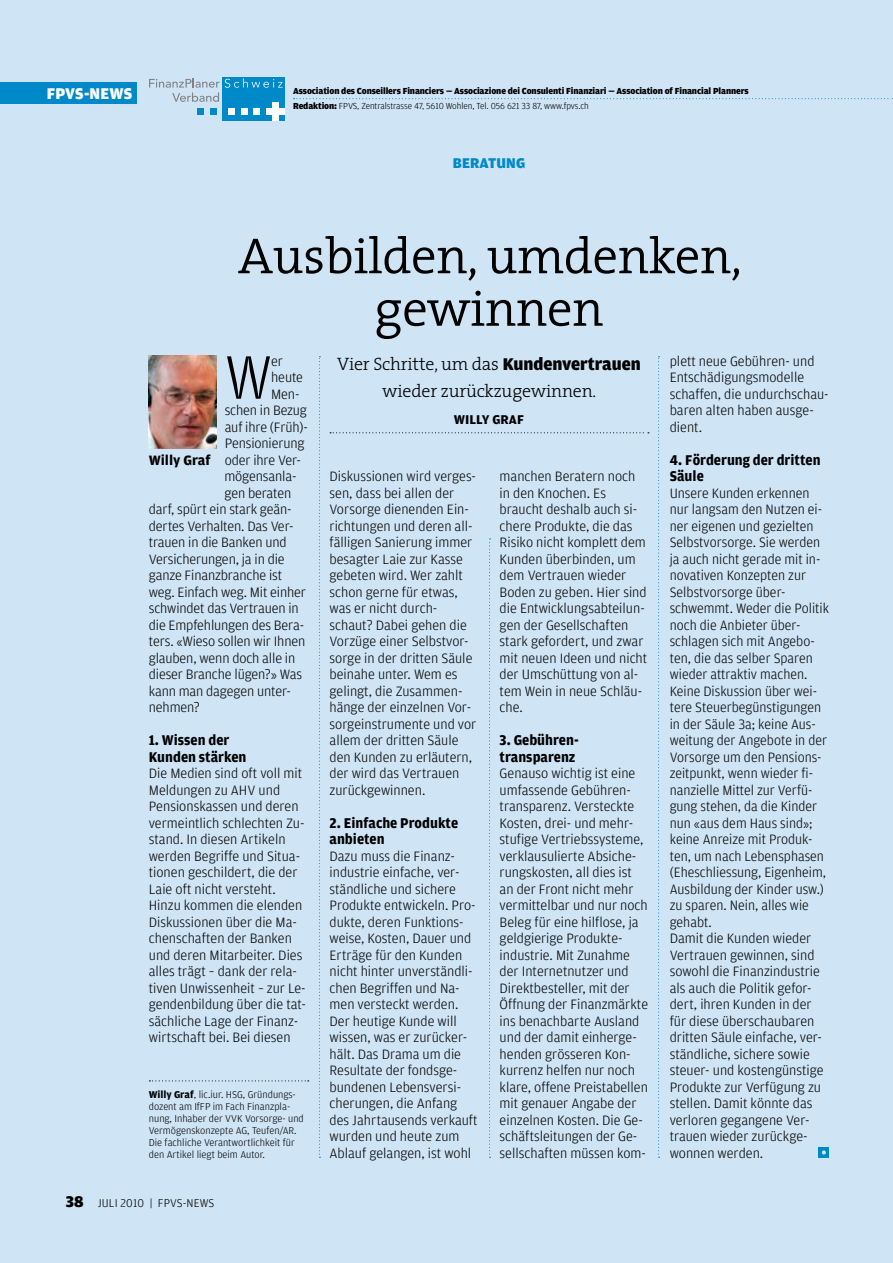
<style>
.page{position:relative;width:893px;height:1263px;background:#cfe4f5}
.page>*{position:absolute;margin:0;border:0;box-sizing:border-box;transform-origin:0 0}
.t1{font:300 65.1px "Amplitude";color:#000}
.t2{font:300 51px/52.5px "The Serif";letter-spacing:-.01em;color:#000;text-align:center}
.t3{font:300 18px/27px "The Serif";letter-spacing:-.01em;color:#000;text-align:center}
.t4{font:900 16.5px "Amplitude";letter-spacing:.01em;color:#fff}
.t5{font:700 15px/16.5px "Amplitude";color:#000;scale:.95 1}
.t6{font:900 15px "Amplitude";color:#0089c9}
.t7{font:300 14.4px/16.5px "Amplitude";color:#000}
.t8{font:700 14.4px "Amplitude";color:#000}
.t9{font:700 13.5px "Amplitude";color:#000}
.t10{font:300 12px "Amplitude";letter-spacing:.01em;color:#000}
.t11{font:300 10.5px/12px "Amplitude";color:#000}
.t12{font:900 9.3px/14.4px "Amplitude";letter-spacing:-.01em;color:#000}
.s1{font-weight:300}
.s2{font-family:"Amplitude";font-weight:900}
.s3{font-weight:700}
.s4{font-weight:900;font-size:16.5px}
</style>
<div class="page">
<div style="left:198px;top:108px;width:6px;height:7px;background:#0089c9"></div>
<div style="left:210px;top:108px;width:6px;height:7px;background:#0089c9"></div>
<div style="left:223px;top:77px;width:62px;height:44px;background:#0089c9"></div>
<div style="left:241px;top:108px;width:6px;height:7px;background:#fff"></div>
<div style="left:254px;top:108px;width:6px;height:7px;background:#fff"></div>
<div style="left:266px;top:108px;width:19px;height:7px;background:#fff"></div>
<div style="left:273px;top:102px;width:6px;height:19px;background:#fff"></div>
<svg style="left:149px;top:78px;width:134px;height:24px"></svg>
<div style="left:229px;top:108px;width:6px;height:7px;background:#fff"></div>
<img style="left:149px;top:356px;width:67px;height:92px">
<div style="left:0;top:82px;width:137px;height:21px;background:#0089c9"></div>
<div style="left:819px;top:1147px;width:10px;height:11px;background:#0089c9"></div>
<svg style="left:822px;top:1150px;width:4px;height:4px"></svg>
<svg style="left:319px;top:356px;width:1px;height:802px"></svg>
<svg style="left:489px;top:538px;width:2px;height:620px"></svg>
<svg style="left:658px;top:356px;width:2px;height:802px"></svg>
<svg style="left:294px;top:98px;width:599px;height:1px"></svg>
<svg style="left:330px;top:432px;width:319px;height:1px"></svg>
<svg style="left:149px;top:1080px;width:160px;height:1px"></svg>
<p class="t4" style="left:47px;top:84px;width:87px">FPVS-NEWS</p>
<p class="t12" style="left:293px;top:84px;width:457px">Association des Conseillers Financiers — Associazione dei Consulenti Finanziari — Association of Financial Planners<br>Redaktion: <span class="s1">FPVS, Zentralstrasse 47, 5610 Wohlen, Tel. 056 621 33 87, www.fpvs.ch</span></p>
<p class="t6" style="left:453px;top:154px;width:74px">Beratung</p>
<h2 class="t2" style="left:238px;top:230px;width:506px">Ausbilden, umdenken, gewinnen</h2>
<h1 class="t1" style="left:225px;top:341px;width:49px">W</h1>
<p class="t7" style="left:271px;top:353px;width:13px">er</p>
<p class="t7" style="left:670px;top:353px;width:160px">plett neue Gebühren- und<br>Entschädigungsmodelle schaffen, die undurchschau&shy;baren alten haben ausge&shy;dient.</p>
<p class="t5" style="left:670px;top:452px;width:160px">4. Förderung der dritten<br>Säule</p>
<p class="t7" style="left:670px;top:485px;width:161px">Unsere Kunden erkennen nur langsam den Nutzen ei&shy;ner eigenen und gezielten<br>Selbstvorsorge. Sie werden ja auch nicht gerade mit in&shy;novativen Konzepten zur<br>Selbstvorsorge über&shy;schwemmt. Weder die Politik noch die Anbieter über&shy;schlagen sich mit Angebo&shy;ten, die das selber Sparen wieder attraktiv machen.<br>Keine Diskussion über wei&shy;tere Steuerbegünstigungen in der Säule 3a; keine Aus&shy;weitung der Angebote in der<br>Vorsorge um den Pensions&shy;zeitpunkt, wenn wieder fi&shy;nanzielle Mittel zur Verfü&shy;gung stehen, da die Kinder nun «aus dem Haus sind»; keine Anreize mit Produk&shy;ten, um nach Lebensphasen (Eheschliessung, Eigenheim,<br>Ausbildung der Kinder usw.) zu sparen. Nein, alles wie gehabt.<br>Damit die Kunden wieder<br>Vertrauen gewinnen, sind sowohl die Finanzindustrie als auch die Politik gefor&shy;dert, ihren Kunden in der für diese überschaubaren dritten Säule einfache, ver&shy;ständliche, sichere sowie steuer- und kostengünstige<br>Produkte zur Verfügung zu stellen. Damit könnte das verloren gegangene Ver&shy;trauen wieder zurückge&shy;wonnen werden.</p>
<p class="t3" style="left:337px;top:350px;width:305px">Vier Schritte, um das <span class="s2">Kundenvertrauen </span>wieder zurückzugewinnen.</p>
<p class="t9" style="left:454px;top:412px;width:72px">Willy Graf</p>
<p class="t7" style="left:271px;top:369px;width:33px">heute</p>
<p class="t7" style="left:271px;top:386px;width:30px">Men-</p>
<p class="t7" style="left:225px;top:402px;width:84px">schen in Bezug</p>
<p class="t7" style="left:225px;top:419px;width:85px">auf ihre (Früh)-</p>
<p class="t7" style="left:225px;top:435px;width:81px">Pensionierung</p>
<p class="t7" style="left:225px;top:452px;width:78px">oder ihre Ver-</p>
<p class="t7" style="left:224px;top:468px;width:74px">mögensanla-</p>
<p class="t7" style="left:224px;top:485px;width:68px">gen beraten</p>
<p class="t7" style="left:149px;top:501px;width:144px">darf, spürt ein stark geän-</p>
<p class="t7" style="left:149px;top:518px;width:146px">dertes Verhalten. Das Ver-</p>
<p class="t7" style="left:149px;top:534px;width:139px">trauen in die Banken und</p>
<p class="t7" style="left:149px;top:551px;width:137px">Versicherungen, ja in die</p>
<p class="t7" style="left:149px;top:567px;width:135px">ganze Finanzbranche ist</p>
<p class="t7" style="left:149px;top:584px;width:159px">weg. Einfach weg. Mit einher</p>
<p class="t7" style="left:149px;top:600px;width:151px">schwindet das Vertrauen in</p>
<p class="t7" style="left:149px;top:617px;width:157px">die Empfehlungen des Bera-</p>
<p class="t7" style="left:149px;top:633px;width:158px">ters. «Wieso sollen wir Ihnen</p>
<p class="t7" style="left:149px;top:650px;width:148px">glauben, wenn doch alle in</p>
<p class="t7" style="left:149px;top:666px;width:155px">dieser Branche lügen?» Was</p>
<p class="t7" style="left:149px;top:683px;width:144px">kann man dagegen unter-</p>
<p class="t7" style="left:149px;top:699px;width:53px">nehmen?</p>
<p class="t5" style="left:149px;top:732px;width:104px">1. Wissen der<br>Kunden stärken</p>
<p class="t7" style="left:149px;top:765px;width:158px">Die Medien sind oft voll mit<br>Meldungen zu AHV und<br>Pensionskassen und deren vermeintlich schlechten Zu&shy;stand. In diesen Artikeln werden Begriffe und Situa&shy;tionen geschildert, die der<br>Laie oft nicht versteht.<br>Hinzu kommen die elenden<br>Diskussionen über die Ma&shy;chenschaften der Banken und deren Mitarbeiter. Dies alles trägt – dank der rela&shy;tiven Unwissenheit – zur Le&shy;gendenbildung über die tat&shy;sächliche Lage der Finanz&shy;wirtschaft bei. Bei diesen</p>
<p class="t8" style="left:149px;top:452px;width:63px">Willy Graf</p>
<p class="t7" style="left:330px;top:468px;width:148px">Diskussionen wird verges&shy;sen, dass bei allen der<br>Vorsorge dienenden Ein&shy;richtungen und deren all&shy;fälligen Sanierung immer besagter Laie zur Kasse gebeten wird. Wer zahlt schon gerne für etwas, was er nicht durch&shy;schaut? Dabei gehen die<br>Vorzüge einer Selbstvor&shy;sorge in der dritten Säule beinahe unter. Wem es gelingt, die Zusammen&shy;hänge der einzelnen Vor&shy;sorgeinstrumente und vor allem der dritten Säule den Kunden zu erläutern, der wird das Vertrauen zurückgewinnen.</p>
<p class="t5" style="left:330px;top:815px;width:137px">2. Einfache Produkte anbieten</p>
<p class="t7" style="left:330px;top:848px;width:150px">Dazu muss die Finanz&shy;industrie einfache, ver&shy;ständliche und sichere<br>Produkte entwickeln. Pro&shy;dukte, deren Funktions&shy;weise, Kosten, Dauer und<br>Erträge für den Kunden nicht hinter unverständli&shy;chen Begriffen und Na&shy;men versteckt werden.<br>Der heutige Kunde will wissen, was er zurücker&shy;hält. Das Drama um die<br>Resultate der fondsge&shy;bundenen Lebensversi&shy;cherungen, die Anfang des Jahrtausends verkauft wurden und heute zum<br>Ablauf gelangen, ist wohl</p>
<p class="t7" style="left:500px;top:468px;width:149px">manchen Beratern noch in den Knochen. Es braucht deshalb auch si&shy;chere Produkte, die das<br>Risiko nicht komplett dem<br>Kunden überbinden, um dem Vertrauen wieder<br>Boden zu geben. Hier sind die Entwicklungsabteilun&shy;gen der Gesellschaften stark gefordert, und zwar mit neuen Ideen und nicht der Umschüttung von al&shy;tem Wein in neue Schläu&shy;che.</p>
<p class="t5" style="left:500px;top:732px;width:85px">3. Gebühren&shy;transparenz</p>
<p class="t7" style="left:500px;top:765px;width:150px">Genauso wichtig ist eine umfassende Gebühren&shy;transparenz. Versteckte<br>Kosten, drei- und mehr&shy;stufige Vertriebssysteme, verklausulierte Absiche&shy;rungskosten, all dies ist an der Front nicht mehr vermittelbar und nur noch<br>Beleg für eine hilflose, ja geldgierige Produkte&shy;industrie. Mit Zunahme der Internetnutzer und<br>Direktbesteller, mit der<br>Öffnung der Finanzmärkte ins benachbarte Ausland und der damit einherge&shy;henden grösseren Kon&shy;kurrenz helfen nur noch klare, offene Preistabellen mit genauer Angabe der einzelnen Kosten. Die Ge&shy;schäftsleitungen der Ge&shy;sellschaften müssen kom-</p>
<p class="t11" style="left:149px;top:1088px;width:157px"><span class="s3">Willy Graf</span>, lic.iur. HSG, Gründungs&shy;dozent am IfFP im Fach Finanzpla&shy;nung, Inhaber der VVK Vorsorge- und Vermögenskonzepte AG, Teufen/AR.<br>Die fachliche Verantwortlichkeit für den Artikel liegt beim Autor.</p>
<p class="t10" style="left:66px;top:1197px;width:150px"><span class="s4">38</span> JULI 2010 | FPVS-NEWS</p>
</div>
